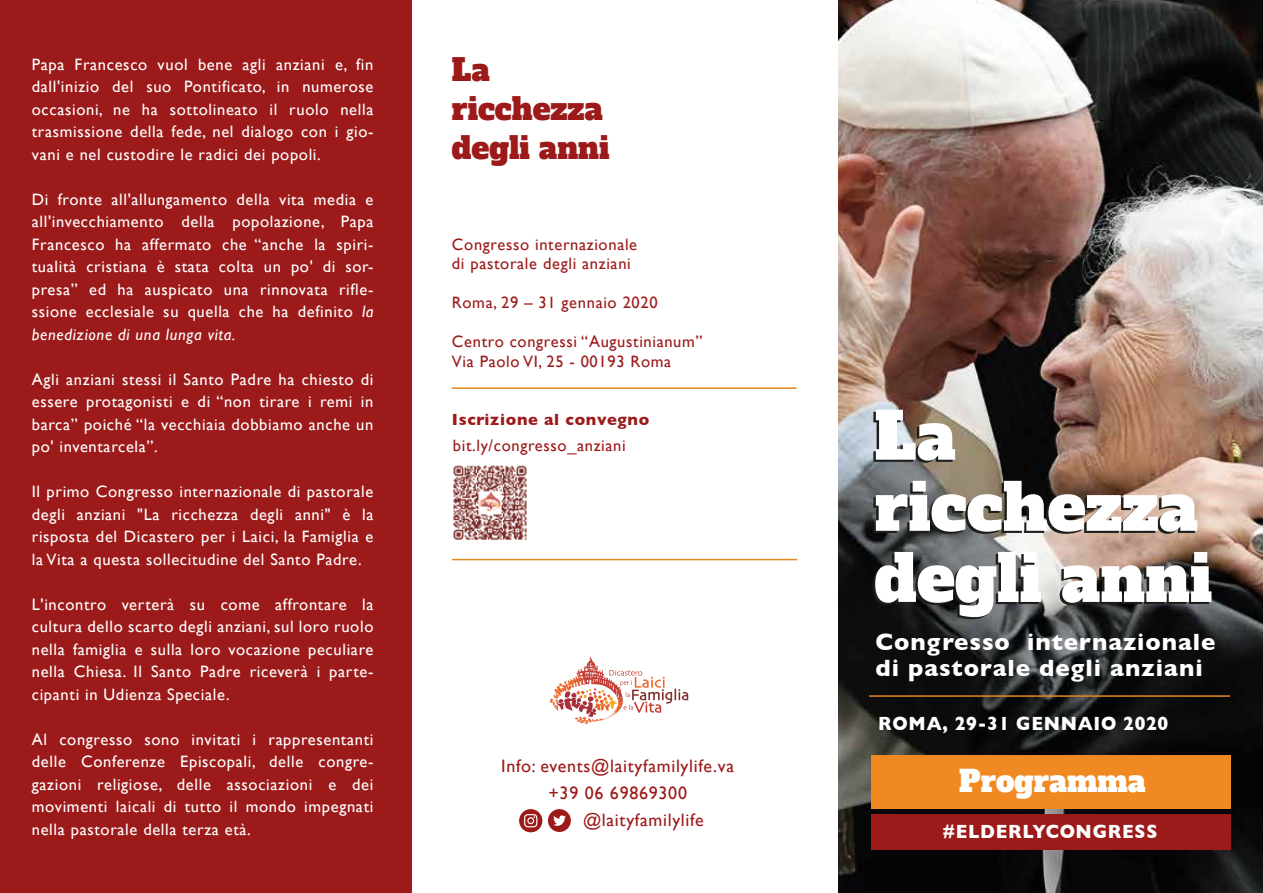
<style>
.page{position:relative;width:1263px;height:893px;background:#fff}
.page>*{position:absolute;margin:0;border:0;box-sizing:border-box;transform-origin:0 0}
.t1{font:64.2px/71.1px "Alfa Slab One";color:#fff}
.t2{font:30px/39px "Alfa Slab One";color:#9d1a1a}
.t3{font:29.25px "Alfa Slab One";color:#fff}
.t4{font:700 24px/26px "Gill Sans";letter-spacing:.04em;color:#fff}
.t5{font:700 19.5px "Gill Sans";letter-spacing:.04em;color:#fff;scale:.93 1}
.t6{font:18px "Gill Sans";letter-spacing:.04em;color:#9d1a1a}
.t7{font:16.5px/22.5px "Gill Sans";letter-spacing:.04em;color:#fff;text-align:justify}
.t8{font:16.5px/19.5px "Gill Sans";letter-spacing:.04em;color:#9d1a1a}
.t9{font:700 16.5px "Gill Sans";letter-spacing:.04em;color:#9d1a1a}
.s1{font-style:italic}
</style>
<div class="page">
<img style="left:838px;top:0;width:425px;height:893px">
<div style="left:0;top:0;width:412px;height:893px;background:#9d1a1a"></div>
<div style="left:871px;top:755px;width:359px;height:54px;background:#f18923"></div>
<svg style="left:550px;top:657px;width:138px;height:67px"></svg>
<hr style="left:452px;top:559px;width:345px;height:1px;background:#e6881e">
<hr style="left:452px;top:387px;width:345px;height:2px;background:#e6881e">
<div style="left:871px;top:815px;width:359px;height:35px;background:#9d1a1a"></div>
<svg style="left:548px;top:809px;width:23px;height:23px"></svg>
<svg style="left:519px;top:809px;width:23px;height:23px"></svg>
<img style="left:453px;top:465px;width:74px;height:75px">
<hr style="left:869px;top:695px;width:361px;height:2px;background:#e6881e">
<p class="t7" style="left:32px;top:53px;width:343px">Papa Francesco vuol bene agli anziani e, fin dall'inizio del suo Pontificato, in numerose occasioni, ne ha sottolineato il ruolo nella trasmissione della fede, nel dialogo con i gio&shy;vani e nel custodire le radici dei popoli.</p>
<p class="t7" style="left:32px;top:188px;width:343px">Di fronte all'allungamento della vita media e all'invecchiamento della popolazione, Papa Francesco ha affermato che “anche la spiri&shy;tualità cristiana è stata colta un po' di sor&shy;presa” ed ha auspicato una rinnovata rifle&shy;ssione ecclesiale su quella che ha definito <span class="s1">la benedizione di una lunga vita.</span></p>
<p class="t7" style="left:32px;top:368px;width:343px">Agli anziani stessi il Santo Padre ha chiesto di essere protagonisti e di “non tirare i remi in barca” poiché “la vecchiaia dobbiamo anche un po' inventarcela”.</p>
<p class="t7" style="left:32px;top:480px;width:343px">Il primo Congresso internazionale di pastorale degli anziani "La ricchezza degli anni" è la risposta del Dicastero per i Laici, la Famiglia e la Vita a questa sollecitudine del Santo Padre.</p>
<p class="t7" style="left:32px;top:593px;width:343px">L'incontro verterà su come affrontare la cultura dello scarto degli anziani, sul loro ruolo nella famiglia e sulla loro vocazione peculiare nella Chiesa. Il Santo Padre riceverà i parte&shy;cipanti in Udienza Speciale.</p>
<p class="t7" style="left:32px;top:728px;width:343px">Al congresso sono invitati i rappresentanti delle Conferenze Episcopali, delle congre&shy;gazioni religiose, delle associazioni e dei movimenti laicali di tutto il mondo impegnati nella pastorale della terza età.</p>
<h2 class="t2" style="left:452px;top:48px;width:159px">La ricchezza degli anni</h2>
<p class="t8" style="left:452px;top:234px;width:187px">Congresso internazionale di pastorale degli anziani</p>
<p class="t8" style="left:452px;top:293px;width:207px">Roma, 29 – 31 gennaio 2020</p>
<p class="t8" style="left:452px;top:332px;width:252px">Centro congressi “Augustinianum”<br>Via Paolo VI, 25 - 00193 Roma</p>
<p class="t9" style="left:452px;top:407px;width:199px">Iscrizione al convegno</p>
<p class="t8" style="left:453px;top:435px;width:174px">bit.ly/congresso_anziani</p>
<p class="t6" style="left:501px;top:755px;width:234px">Info: events@laityfamilylife.va</p>
<p class="t6" style="left:548px;top:782px;width:140px">+39 06 69869300</p>
<p class="t6" style="left:583px;top:809px;width:122px">@laityfamilylife</p>
<h1 class="t1" style="left:874px;top:395px;width:339px">La ricchezza degli anni</h1>
<h3 class="t4" style="left:875px;top:629px;width:342px">Congresso internazionale di pastorale degli anziani</h3>
<p class="t5" style="left:878px;top:708px;width:313px">ROMA, 29-31 GENNAIO 2020</p>
<h3 class="t3" style="left:959px;top:756px;width:188px">Programma</h3>
<p class="t5" style="left:943px;top:816px;width:232px">#ELDERLYCONGRESS</p>
</div>
